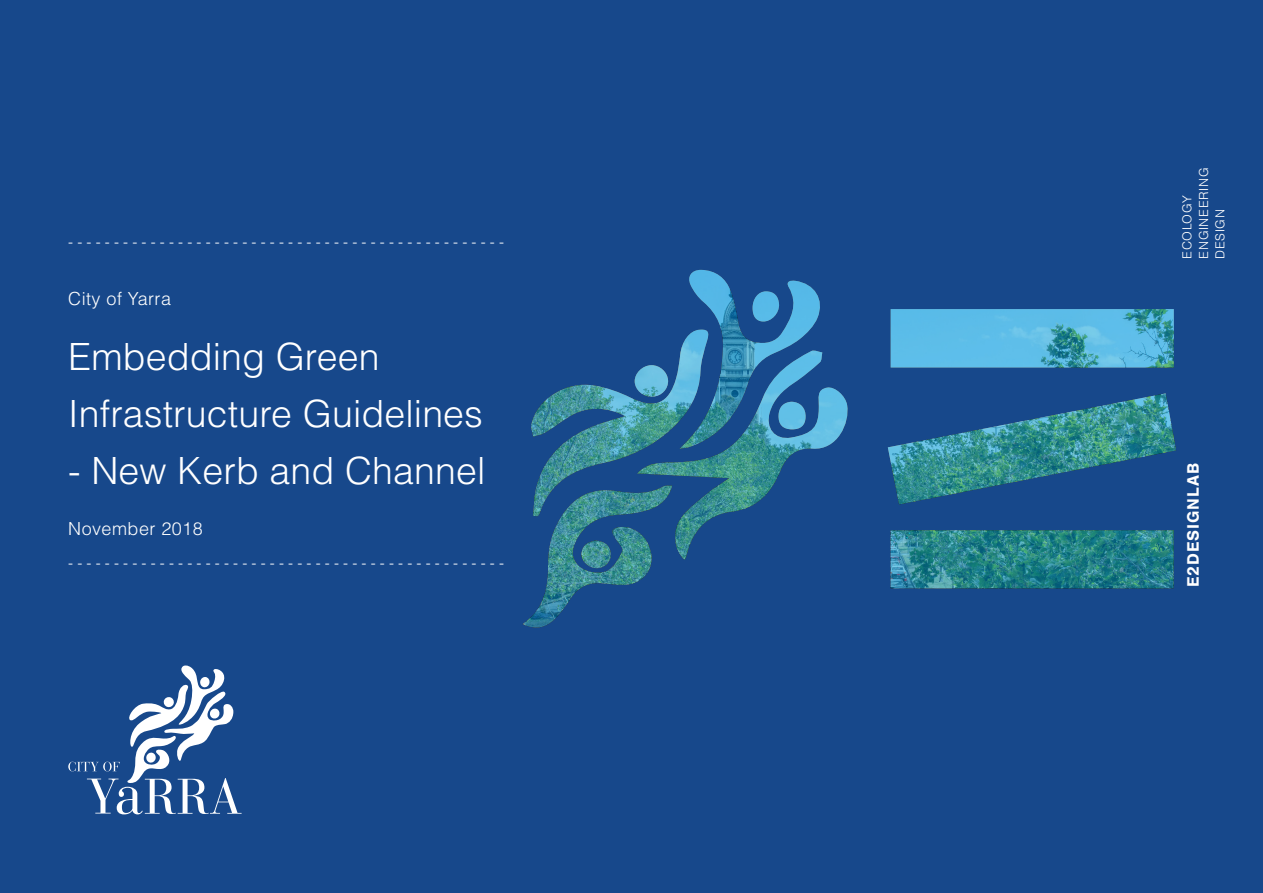
<style>
.page{position:relative;width:1263px;height:893px;background:#17488b}
.page>*{position:absolute;margin:0;border:0;box-sizing:border-box;transform-origin:0 0}
.E2_Cover_subtitle{font:300 37.5px "Helvetica LT Std";letter-spacing:.005em;color:#fff}
.E2_Cover_subtitle-2{font:300 18px "Helvetica LT Std";letter-spacing:.025em;color:#fff}
.GI_Body_text{font:300 18px "Helvetica LT Std";letter-spacing:.025em;color:#fff}
.E2_Heading_1{font:700 17.25px "Nimbus San";letter-spacing:.05em;color:#fff}
.GI_Body_text-2{font:300 15px "Helvetica LT Std";color:#fff}
.E2_Heading_1-2{font:300 13.5px "Nimbus San";letter-spacing:.05em;color:#fff}
</style>
<div class="page">
<svg style="left:68px;top:665px;width:174px;height:149px"></svg>
<svg style="left:523px;top:270px;width:325px;height:358px"></svg>
<svg style="left:888px;top:309px;width:288px;height:279px"></svg>
<p class="GI_Body_text-2" style="left:68px;top:232px;width:437px">- - - - - - - - - - - - - - - - - - - - - - - - - - - - - - - - - - - - - - - - - - - - - - - -</p>
<p class="GI_Body_text" style="left:68px;top:288px;width:104px">City of Yarra</p>
<p class="E2_Cover_subtitle" style="left:68px;top:333px;width:313px">Embedding Green</p>
<p class="E2_Cover_subtitle" style="left:68px;top:390px;width:416px">Infrastructure Guidelines</p>
<p class="E2_Cover_subtitle" style="left:68px;top:447px;width:419px">- New Kerb and Channel</p>
<p class="E2_Cover_subtitle-2" style="left:68px;top:517px;width:136px">November 2018</p>
<p class="GI_Body_text-2" style="left:68px;top:553px;width:437px">- - - - - - - - - - - - - - - - - - - - - - - - - - - - - - - - - - - - - - - - - - - - - - - -</p>
<p class="E2_Heading_1-2" style="left:1196px;top:259px;width:93px;rotate:-90deg">ENGINEERING</p>
<p class="E2_Heading_1-2" style="left:1180px;top:259px;width:65px;rotate:-90deg">ECOLOGY</p>
<p class="E2_Heading_1-2" style="left:1213px;top:259px;width:51px;rotate:-90deg">DESIGN</p>
<p class="E2_Heading_1" style="left:1183px;top:587px;width:125px;rotate:-90deg">E2DESIGNLAB</p>
</div>
